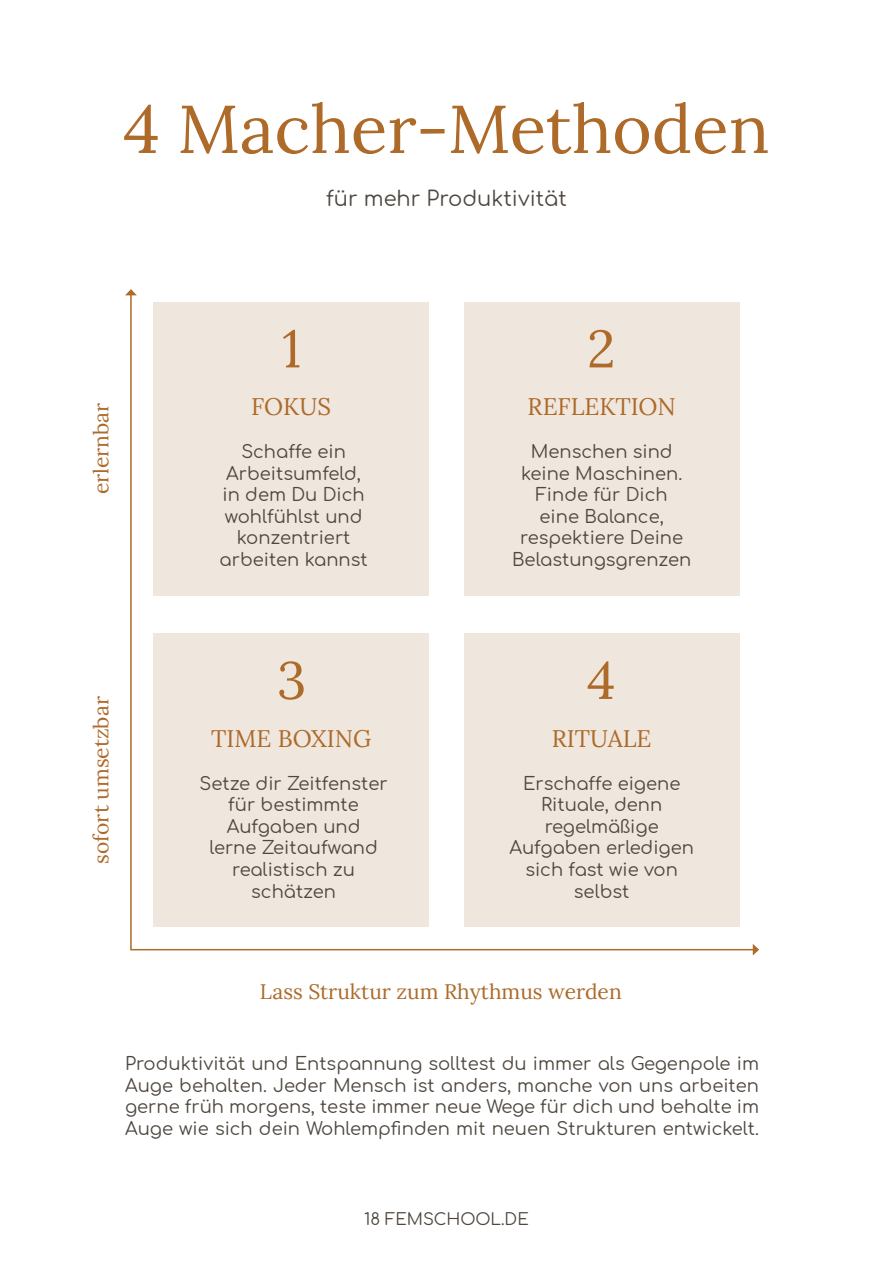
<style>
.page{position:relative;width:893px;height:1263px;background:#fff}
.page>*{position:absolute;margin:0;border:0;box-sizing:border-box;transform-origin:0 0}
.t1{font:67.5px "Lora";color:#ad6a29}
.t2{font:52.5px "Lora";color:#ad6a29}
.t3{font:24px "Lora";color:#ad6a29}
.t4{font:21px "Lora";color:#ad6a29}
.t5{font:21px "Comfortaa";color:#4f4840}
.t6{font:18px/21.6px "Comfortaa";color:#4f4840;text-align:center}
.t7{font:16.5px "Comfortaa";color:#4f4840}
</style>
<div class="page">
<svg style="left:129px;top:295px;width:624px;height:656px"></svg>
<svg style="left:125px;top:289px;width:12px;height:6px"></svg>
<svg style="left:753px;top:944px;width:6px;height:11px"></svg>
<div style="left:153px;top:302px;width:276px;height:293px;background:#efe6de"></div>
<div style="left:153px;top:633px;width:276px;height:294px;background:#efe6de"></div>
<div style="left:464px;top:302px;width:276px;height:293px;background:#efe6de"></div>
<div style="left:464px;top:633px;width:276px;height:294px;background:#efe6de"></div>
<h1 class="t1" style="left:123px;top:78px;width:648px">4 Macher-Methoden</h1>
<p class="t5" style="left:326px;top:179px;width:242px">für mehr Produktivität</p>
<p class="t4" style="left:85px;top:494px;width:93px;rotate:-90deg">erlernbar</p>
<h2 class="t2" style="left:282px;top:309px;width:21px">1</h2>
<h3 class="t3" style="left:251px;top:388px;width:81px">FOKUS</h3>
<p class="t6" style="left:220px;top:438px;width:150px">Schaffe ein<br>Arbeitsumfeld, in dem Du Dich wohlfühlst und konzentriert arbeiten kannst</p>
<h2 class="t2" style="left:587px;top:309px;width:30px">2</h2>
<h3 class="t3" style="left:528px;top:388px;width:150px">REFLEKTION</h3>
<p class="t6" style="left:512px;top:438px;width:181px">Menschen sind keine Maschinen.<br>Finde für Dich<br>eine Balance, respektiere Deine<br>Belastungsgrenzen</p>
<p class="t4" style="left:85px;top:864px;width:169px;rotate:-90deg">sofort umsetzbar</p>
<h2 class="t2" style="left:277px;top:640px;width:31px">3</h2>
<h3 class="t3" style="left:211px;top:720px;width:162px">TIME BOXING</h3>
<p class="t6" style="left:200px;top:770px;width:190px">Setze dir Zeitfenster für bestimmte<br>Aufgaben und<br>lerne Zeitaufwand realistisch zu schätzen</p>
<h2 class="t2" style="left:587px;top:640px;width:30px">4</h2>
<h3 class="t3" style="left:552px;top:720px;width:101px">RITUALE</h3>
<p class="t6" style="left:509px;top:770px;width:186px">Erschaffe eigene<br>Rituale, denn regelmäßige<br>Aufgaben erledigen sich fast wie von selbst</p>
<p class="t4" style="left:260px;top:975px;width:363px">Lass Struktur zum Rhythmus werden</p>
<p class="t6" style="left:125px;top:1050px;width:636px;text-align:justify">Produktivität und Entspannung solltest du immer als Gegenpole im Auge behalten. Jeder Mensch ist anders, manche von uns arbeiten gerne früh morgens, teste immer neue Wege für dich und behalte im Auge wie sich dein Wohlempfinden mit neuen Strukturen entwickelt.</p>
<p class="t7" style="left:364px;top:1204px;width:166px">18 FEMSCHOOL.DE</p>
</div>
